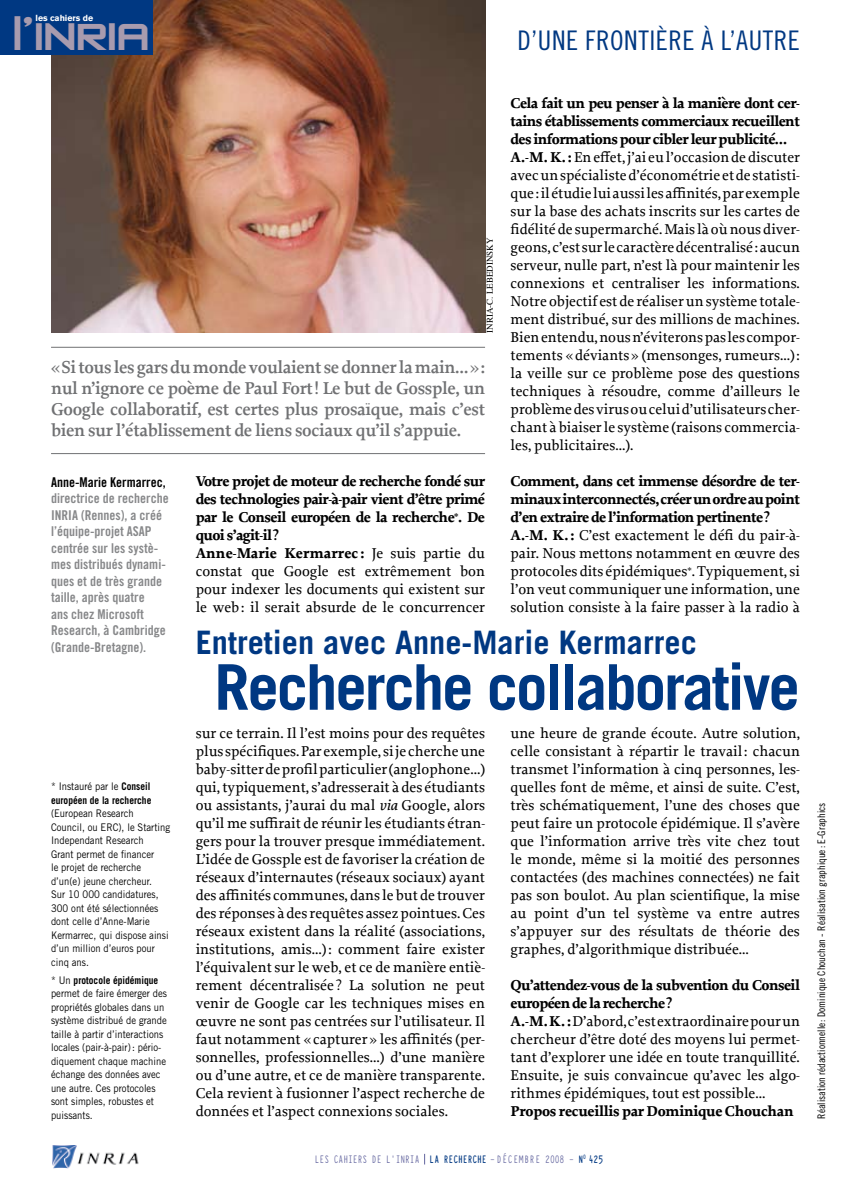
<style>
.page{position:relative;width:851px;height:1191px;background:#fff}
.page>*{position:absolute;margin:0;border:0;box-sizing:border-box;transform-origin:0 0}
.t1{font:700 63px "Trade Gothic";letter-spacing:-.035em;color:#003882}
.t2{font:45px "Zero Twos";letter-spacing:-.03em;color:#a89bae;scale:1.1 1}
.t3{font:700 32.25px "Trade Gothic";color:#003882}
.t4{font:27px "Trade Gothic Cond Eighteen";letter-spacing:.02em;color:#003882}
.t5{font:600 18px/21px "Proforma";letter-spacing:-.02em;color:#707173;text-align:justify}
.t6{font:15px/18px "Proforma";color:#000}
.t7{font:700 15px/18px "Proforma";letter-spacing:-.04em;color:#000}
.t8{font:700 15px "Proforma";letter-spacing:-.02em;color:#000}
.t9{font:13.5px/16.5px "Trade Gothic Bold Cond Twenty";color:#87888a}
.t10{font:13.5px "Trade Gothic Bold Cond Twenty";color:#000}
.t11{font:700 12px "Typewriter Condensed";letter-spacing:-.01em;color:#003882;scale:.9 1}
.t12{font:12px "Typewriter Condensed";letter-spacing:-.01em;color:#63659f;scale:.9 1}
.t13{font:10.5px/13.5px "Trade Gothic";color:#000;scale:.9 1}
.t14{font:10.5px "Trade Gothic Cond Eighteen";color:#000}
.t15{font:700 10.5px/13.5px "Trade Gothic";color:#000;scale:.9 1}
.t16{font:9px "Times";color:#000}
.t17{font:700 8.7px "Akzidenz Grotesk BE";color:#fff}
.s1{font-weight:700}
.s2{font-weight:400}
.s3{font-style:italic}
.s4{font-weight:400;color:#63659f}
</style>
<div class="page">
<img style="left:52px;top:1145px;width:87px;height:23px">
<img style="left:51px;top:0;width:434px;height:333px">
<hr style="left:51px;top:347px;width:434px;height:1px;background:#707173">
<hr style="left:51px;top:453px;width:434px;height:1px;background:#707173">
<div style="left:0;top:0;width:152px;height:54px;background:#003882"></div>
<p class="t17" style="left:36px;top:13px;width:59px">les cahiers de</p>
<h2 class="t2" style="left:12px;top:14px;width:127px">l’INRIA</h2>
<h3 class="t4" style="left:517px;top:24px;width:284px">D’UNE FRONTIÈRE À L’AUTRE</h3>
<p class="t6" style="left:510px;top:94px;width:291px"><span class="s1">Cela fait un peu penser à la manière dont cer&shy;tains établissements commerciaux recueillent des informations pour cibler leur publicité… A.-M. K. :</span> En effet, j’ai eu l’occasion de discuter avec un spécialiste d’économétrie et de statisti&shy;que : il étudie lui aussi les affinités, par exemple sur la base des achats inscrits sur les cartes de fidélité de supermarché. Mais là où nous diver&shy;geons, c’est sur le caractère décentralisé : aucun serveur, nulle part, n’est là pour maintenir les connexions et centraliser les informations.<br>Notre objectif est de réaliser un système totale&shy;ment distribué, sur des millions de machines.<br>Bien entendu, nous n’éviterons pas les compor&shy;tements «déviants » (mensonges, rumeurs…): la veille sur ce problème pose des questions techniques à résoudre, comme d’ailleurs le problème des virus ou celui d’utilisateurs cher&shy;chant à biaiser le système (raisons commercia&shy;les, publicitaires…).</p>
<p class="t6" style="left:510px;top:472px;width:291px"><span class="s1">Comment, dans cet immense désordre de ter&shy;minaux interconnectés, créer un ordre au point d’en extraire de l’information pertinente?<br>A.-M. K.:</span> C’est exactement le défi du pair-à&shy;pair. Nous mettons notamment en œuvre des protocoles dits épidémiques<sup>*</sup>. Typiquement, si l’on veut communiquer une information, une solution consiste à la faire passer à la radio à</p>
<p class="t16" style="left:484px;top:333px;width:96px;rotate:-90deg">INRIA-C. Lebedinsky</p>
<p class="t5" style="left:51px;top:357px;width:435px">«Si tous les gars du monde voulaient se donner la main…»: nul n’ignore ce poème de Paul Fort! Le but de Gossple, un Google collaboratif, est certes plus prosaïque, mais c’est bien sur l’établissement de liens sociaux qu’il s’appuie.</p>
<p class="t7" style="left:196px;top:473px;width:291px">Votre projet de moteur de recherche fondé sur des technologies pair-à-pair vient d’être primé par le Conseil européen de la recherche<sup>*</sup>. De quoi s’agit-il?<br>Anne-Marie Kermarrec : <span class="s2">Je suis partie du constat que Google est extrêmement bon pour indexer les documents qui existent sur le web: il serait absurde de le concurrencer</span></p>
<p class="t10" style="left:51px;top:474px;width:116px">Anne-Marie Kermarrec,</p>
<p class="t9" style="left:51px;top:490px;width:119px">directrice de recherche<br>INRIA (Rennes), a créé l’équipe-projet ASAP centrée sur les systè&shy;mes distribués dynami&shy;ques et de très grande taille, après quatre<br>ans chez Microsoft<br>Research, à Cambridge (Grande-Bretagne).</p>
<h3 class="t3" style="left:196px;top:623px;width:502px">Entretien avec Anne-Marie Kermarrec</h3>
<h1 class="t1" style="left:214px;top:648px;width:587px">Recherche collaborative</h1>
<p class="t15" style="left:51px;top:779px;width:113px"><span class="s2">* Instauré par le</span> Conseil européen de la recherche</p>
<p class="t13" style="left:51px;top:806px;width:134px">(European Research<br>Council, ou ERC), le Starting<br>Independant Research<br>Grant permet de financer<br>le projet de recherche d’un(e) jeune chercheur.<br>Sur 10 000 candidatures,<br>300 ont été sélectionnées dont celle d’Anne-Marie<br>Kermarrec, qui dispose ainsi d’un million d’euros pour cinq ans.</p>
<p class="t13" style="left:51px;top:973px;width:130px">* Un <span class="s1">protocole épidémique </span>permet de faire émerger des propriétés globales dans un système distribué de grande taille à partir d’interactions locales (pair-à-pair): pério&shy;diquement chaque machine échange des données avec une autre. Ces protocoles sont simples, robustes et puissants.</p>
<p class="t6" style="left:196px;top:724px;width:291px;text-align:justify">sur ce terrain. Il l’est moins pour des requêtes plus spécifiques. Par exemple, si je cherche une baby-sitter de profil particulier (anglophone…) qui, typiquement, s’adresserait à des étudiants ou assistants, j’aurai du mal <span class="s3">via</span> Google, alors qu’il me suffirait de réunir les étudiants étran&shy;gers pour la trouver presque immédiatement.<br>L’idée de Gossple est de favoriser la création de réseaux d’internautes (réseaux sociaux) ayant des affinités communes, dans le but de trouver des réponses à des requêtes assez pointues. Ces réseaux existent dans la réalité (associations, institutions, amis…): comment faire exister l’équivalent sur le web, et ce de manière entiè&shy;rement décentralisée ? La solution ne peut venir de Google car les techniques mises en œuvre ne sont pas centrées sur l’utilisateur. Il faut notamment «capturer » les affinités (per&shy;sonnelles, professionnelles…) d’une manière ou d’une autre, et ce de manière transparente.<br>Cela revient à fusionner l’aspect recherche de données et l’aspect connexions sociales.</p>
<p class="t6" style="left:510px;top:724px;width:291px;text-align:justify">une heure de grande écoute. Autre solution, celle consistant à répartir le travail: chacun transmet l’information à cinq personnes, les&shy;quelles font de même, et ainsi de suite. C’est, très schématiquement, l’une des choses que peut faire un protocole épidémique. Il s’avère que l’information arrive très vite chez tout le monde, même si la moitié des personnes contactées (des machines connectées) ne fait pas son boulot. Au plan scientifique, la mise au point d’un tel système va entre autres s’appuyer sur des résultats de théorie des graphes, d’algorithmique distribuée…</p>
<p class="t6" style="left:510px;top:976px;width:291px"><span class="s1">Qu’attendez-vous de la subvention du Conseil européen de la recherche?<br>A.-M. K.:</span> D’abord, c’est extraordinaire pour un chercheur d’être doté des moyens lui permet&shy;tant d’explorer une idée en toute tranquillité.<br>Ensuite, je suis convaincue qu’avec les algo&shy;rithmes épidémiques, tout est possible…</p>
<p class="t8" style="left:510px;top:1103px;width:284px">Propos recueillis par Dominique Chouchan</p>
<p class="t12" style="left:315px;top:1150px;width:106px">LES CAHIERS DE L ’INRIA</p>
<p class="t11" style="left:429px;top:1150px;width:194px">LA RECHERCHE <span class="s4">- DÉCEMBRE 2008 -</span> N<sup>0</sup> 425</p>
<p class="t14" style="left:815px;top:1118px;width:317px;rotate:-90deg">RÉALISATION RÉDACTIONNELLE: DOMINIQUE CHOUCHAN - RÉALISATION GRAPHIQUE: E-GRAPHICS</p>
</div>
